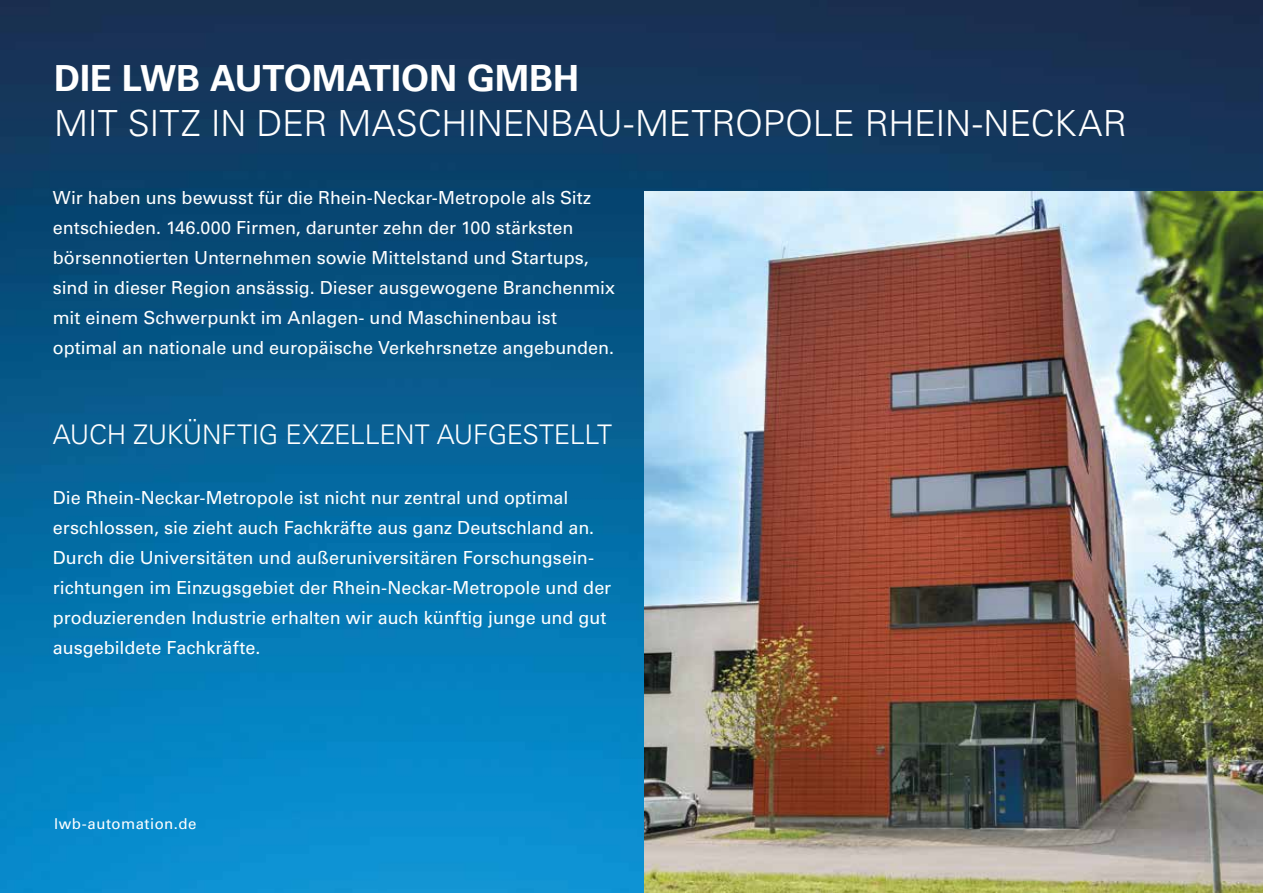
<style>
.page{position:relative;width:1263px;height:893px;background:#fff}
.page>*{position:absolute;margin:0;border:0;box-sizing:border-box;transform-origin:0 0}
.t1{font:300 36px "Univers";letter-spacing:-.005em;color:#fff}
.t2{font:700 36px "Univers";color:#fff}
.t3{font:300 27px "Univers";letter-spacing:-.01em;color:#fff}
.t4{font:18px/30px "Univers";color:#fff}
.t5{font:15px "Univers";letter-spacing:.03em;color:#fff}
</style>
<div class="page">
<img style="left:0;top:0;width:1263px;height:893px">
<img style="left:645px;top:191px;width:618px;height:702px">
<h1 class="t2" style="left:54px;top:57px;width:527px">DIE LWB AUTOMATION GMBH</h1>
<h1 class="t1" style="left:54px;top:101px;width:1074px">MIT SITZ IN DER MASCHINENBAU-METROPOLE RHEIN-NECKAR</h1>
<p class="t4" style="left:53px;top:183px;width:564px">Wir haben uns bewusst für die Rhein-Neckar-Metropole als Sitz entschieden. 146.000 Firmen, darunter zehn der 100 stärksten börsennotierten Unternehmen sowie Mittelstand und Startups, sind in dieser Region ansässig. Dieser ausgewogene Branchenmix mit einem Schwerpunkt im Anlagen- und Maschinenbau ist optimal an nationale und europäische Verkehrsnetze angebunden.</p>
<h2 class="t3" style="left:53px;top:418px;width:561px">AUCH ZUKÜNFTIG EXZELLENT AUFGESTELLT</h2>
<p class="t4" style="left:53px;top:483px;width:560px">Die Rhein-Neckar-Metropole ist nicht nur zentral und optimal erschlossen, sie zieht auch Fachkräfte aus ganz Deutschland an.<br>Durch die Universitäten und außeruniversitären Forschungsein&shy;richtungen im Einzugsgebiet der Rhein-Neckar-Metropole und der produzierenden Industrie erhalten wir auch künftig junge und gut ausgebildete Fachkräfte.</p>
<p class="t5" style="left:54px;top:815px;width:144px">lwb-automation.de</p>
</div>
